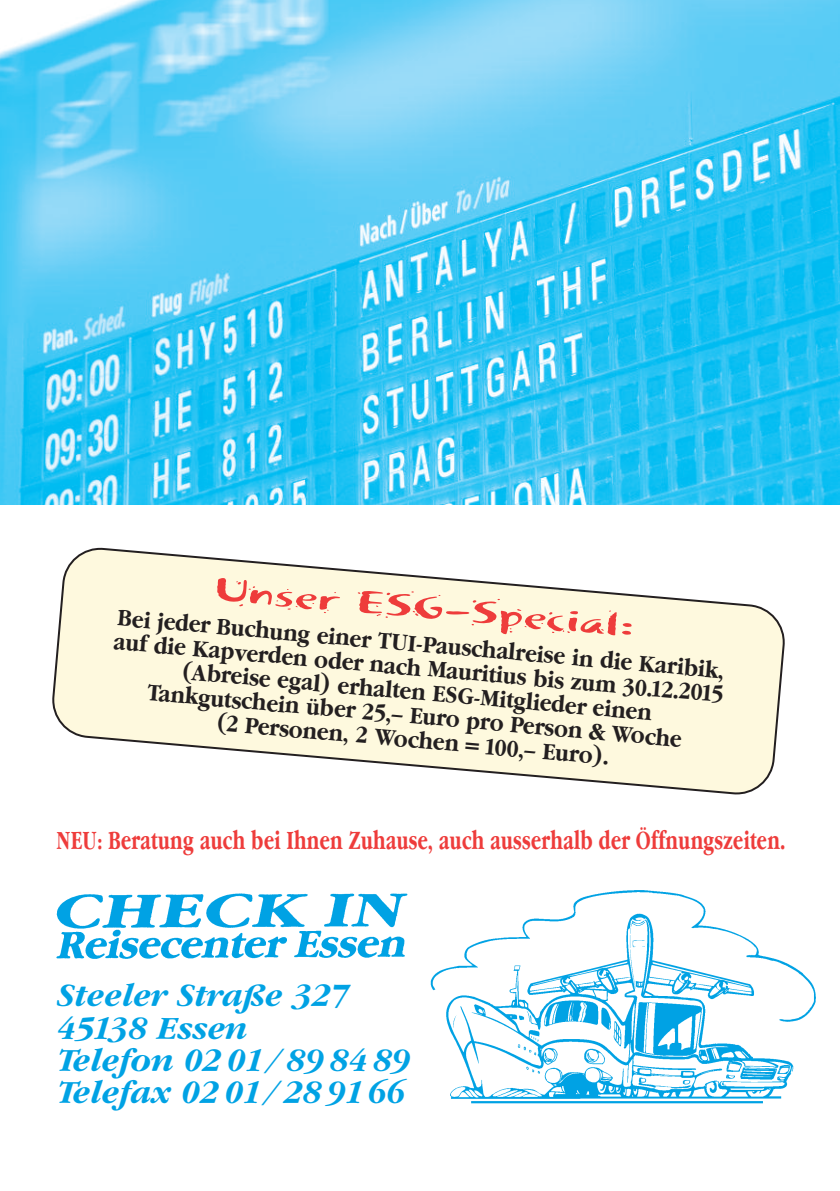
<style>
.page{position:relative;width:840px;height:1191px;background:#fff}
.page>*{position:absolute;margin:0;border:0;box-sizing:border-box;transform-origin:0 0}
.t1{font:32px "Khaki Two";color:#ee3c3b;scale:1.8 1}
.t2{font:italic 700 30px/32px "Garamond ITCBQ";letter-spacing:.025em;color:#00a2e4}
.t3{font:700 24.4px "Garamond ITCBQ";letter-spacing:.025em;color:#ee3c3b;scale:.7 1}
.t4{font:700 22px/24px "Garamond ITCBQ";color:#231f20;text-align:center;scale:.9 1}
</style>
<div class="page">
<svg style="left:52px;top:547px;width:733px;height:248px"></svg>
<img style="left:0;top:0;width:839px;height:505px">
<img style="left:430px;top:890px;width:386px;height:214px">
<img style="left:56px;top:893px;width:352px;height:66px">
<h1 class="t1" style="left:215px;top:578px;width:236px;rotate:5deg">Unser ESG-Special:</h1>
<p class="t4" style="left:117px;top:606px;width:681px;rotate:5deg">Bei jeder Buchung einer TUI-Pauschalreise in die Karibik, auf die Kapverden oder nach Mauritius bis zum 30.12.2015 (Abreise egal) erhalten ESG-Mitglieder einen Tankgutschein über 25,– Euro pro Person &amp; Woche<br>(2 Personen, 2 Wochen = 100,– Euro).</p>
<p class="t3" style="left:57px;top:826px;width:1041px">NEU: Beratung auch bei Ihnen Zuhause, auch ausserhalb der Öffnungszeiten.</p>
<h2 class="t2" style="left:56px;top:980px;width:354px">Steeler Straße 327<br>45138 Essen<br>Telefon 02 01/ 89 84 89<br>Telefax 02 01/ 28 9166</h2>
</div>
